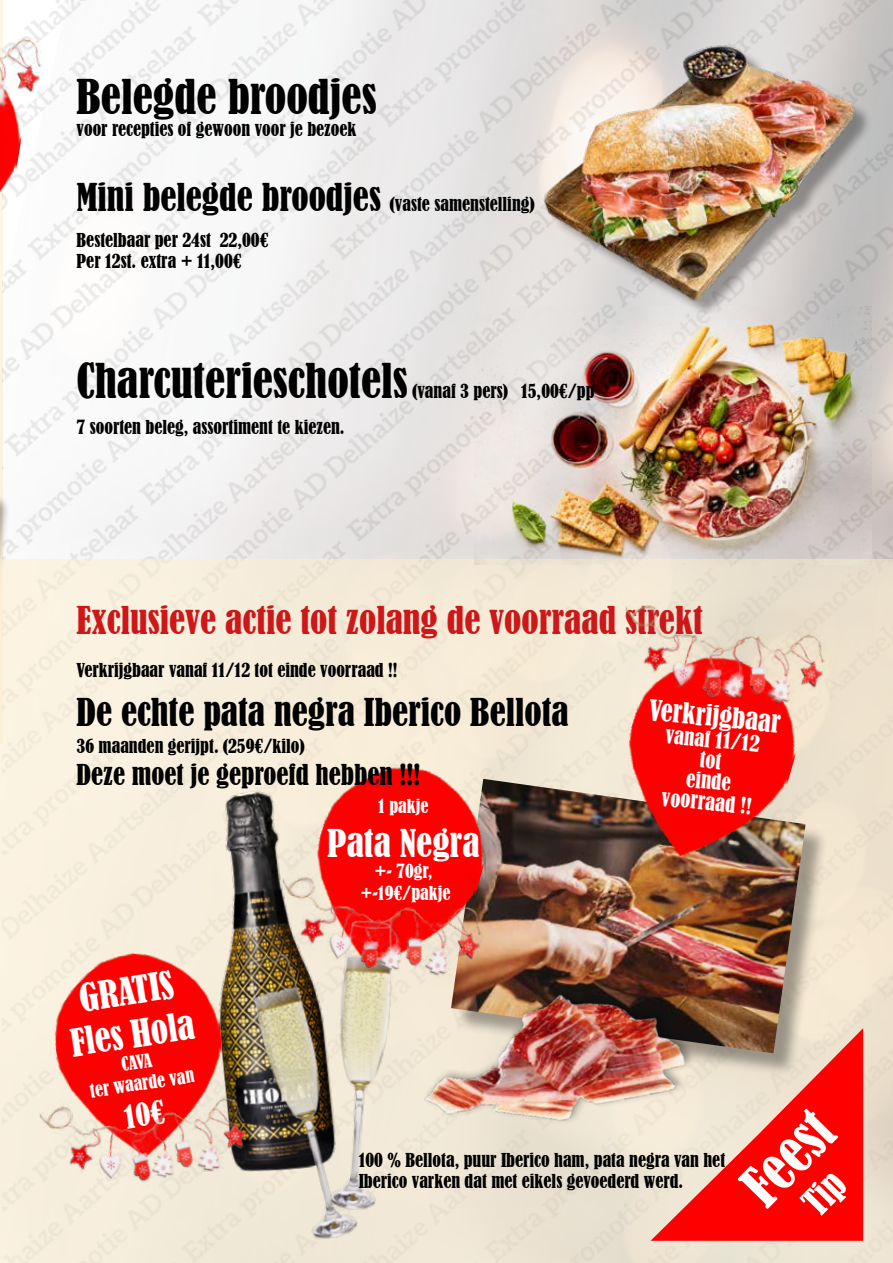
<style>
.page{position:relative;width:893px;height:1263px;background:#fff}
.page>*{position:absolute;margin:0;border:0;box-sizing:border-box;transform-origin:0 0}
.t1{font:condensed 54px "Bernard";color:#fff}
.t2{font:condensed 45px "Bernard";color:#000}
.t3{font:condensed 36px "Bernard";color:#cd1719}
.t4{font:condensed 36px "Bernard";color:#000}
.t5{font:condensed 36px/43.3px "Bernard";color:#fff;text-align:center}
.t6{font:condensed 27px "Bernard";color:#000}
.t7{font:condensed 27px "Bernard";color:#fff}
.t8{font:condensed 21px/21px "Bernard";color:#fff;text-align:center}
.t9{font:condensed 18px/36px "Bernard";color:#000}
.t10{font:condensed 18px/21.6px "Bernard";color:#fff;text-align:center}
.s1{font-size:36px}
</style>
<div class="page">
<hr style="left:0;top:0;width:3px;height:744px;background:#feeecc">
<img style="left:3px;top:0;width:890px;height:559px">
<img style="left:0;top:304px;width:11px;height:255px">
<div style="left:0;top:559px;width:893px;height:704px;background:linear-gradient(to right,#faf1e0,#e9dfcc)"></div>
<div style="left:454px;top:782px;width:375px;height:295px;background:#000;opacity:.35"></div>
<img style="left:504px;top:779px;width:302px;height:249px">
<img style="left:452px;top:958px;width:256px;height:205px">
<img style="left:601px;top:723px;width:215px;height:156px">
<img style="left:104px;top:766px;width:348px;height:433px">
<img style="left:289px;top:747px;width:215px;height:119px">
<img style="left:50px;top:948px;width:141px;height:134px">
<div style="left:407px;top:995px;width:35px;height:234px;background:#f2e9d7"></div>
<img style="left:191px;top:929px;width:216px;height:332px">
<img style="left:0;top:128px;width:33px;height:138px">
<img style="left:511px;top:17px;width:367px;height:289px">
<svg style="left:650px;top:1028px;width:213px;height:213px;background:#ea6d63"></svg>
<img style="left:474px;top:307px;width:398px;height:257px">
<img style="left:0;top:24px;width:71px;height:104px">
<img style="left:588px;top:594px;width:266px;height:129px">
<img style="left:13px;top:1082px;width:263px;height:120px">
<img style="left:245px;top:866px;width:266px;height:129px">
<img style="left:0;top:750px;width:12px;height:54px">
<svg style="left:123px;top:1099px;width:43px;height:30px"></svg>
<div style="left:799px;top:1171px;width:53px;height:47px;background:#f00"></div>
<h2 class="t2" style="left:77px;top:71px;width:302px">Belegde broodjes</h2>
<p class="t9" style="left:77px;top:111px;width:281px">voor recepties of gewoon voor je bezoek</p>
<p class="t9" style="left:77px;top:187px;width:459px"><span class="s1">Mini belegde broodjes</span> (vaste samenstelling)<br>Bestelbaar per 24st 22,00€</p>
<p class="t9" style="left:77px;top:244px;width:167px">Per 12st. extra + 11,00€</p>
<h2 class="t2" style="left:77px;top:355px;width:333px">Charcuterieschotels</h2>
<p class="t9" style="left:412px;top:373px;width:184px">(vanaf 3 pers) 15,00€/pp</p>
<p class="t9" style="left:77px;top:409px;width:270px">7 soorten beleg, assortiment te kiezen.</p>
<h3 class="t3" style="left:77px;top:599px;width:628px">Exclusieve actie tot zolang de voorraad strekt</h3>
<p class="t9" style="left:77px;top:652px;width:322px">Verkrijgbaar vanaf 11/12 tot einde voorraad !!</p>
<h3 class="t4" style="left:77px;top:691px;width:494px">De echte pata negra Iberico Bellota</h3>
<p class="t9" style="left:77px;top:728px;width:230px">36 maanden gerijpt. (259€/kilo)</p>
<h3 class="t6" style="left:77px;top:759px;width:345px">Deze moet je geproefd hebben !!!</h3>
<h3 class="t7" style="left:650px;top:695px;width:134px;rotate:5deg">Verkrijgbaar</h3>
<p class="t8" style="left:666px;top:725px;width:96px;rotate:5deg">vanaf 11/12 tot<br>einde voorraad !!</p>
<p class="t10" style="left:378px;top:796px;width:52px">1 pakje</p>
<h3 class="t5" style="left:327px;top:822px;width:154px">Pata Negra</h3>
<p class="t10" style="left:360px;top:861px;width:92px">+- 70gr, +-19€/pakje</p>
<h3 class="t5" style="left:62px;top:979px;width:126px;rotate:-8deg">GRATIS<br>Fles Hola</h3>
<p class="t10" style="left:86px;top:1058px;width:107px;rotate:-8deg">CAVA<br>ter waarde van</p>
<p class="t9" style="left:359px;top:1149px;width:368px;line-height:21.6px">100 % Bellota, puur Iberico ham, pata negra van het<br>Iberico varken dat met eikels gevoederd werd.</p>
<h1 class="t1" style="left:730px;top:1174px;width:104px;rotate:-46deg">Feest</h1>
</div>
